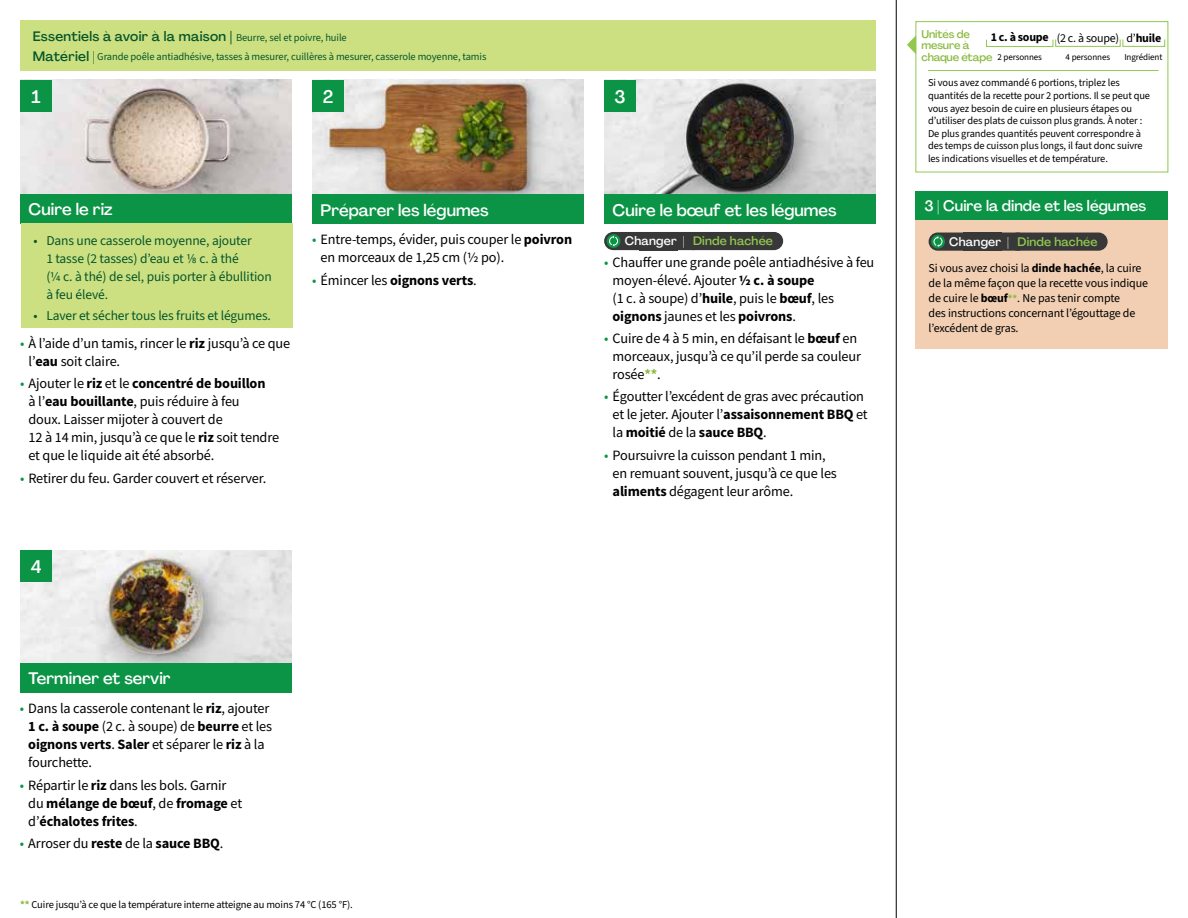
<style>
.page{position:relative;width:1188px;height:918px;background:#fff}
.page>*{position:absolute;margin:0;border:0;box-sizing:border-box;transform-origin:0 0}
.t1{font:500 18px "Agrandir";color:#fff}
.t2{font:500 16.5px "Agrandir";color:#fff}
.t3{font:500 15px "Agrandir";color:#fff}
.t4{font:14.25px/18px "Source Sans Pro";letter-spacing:-.01em;color:#000}
.t5{font:700 14.25px "Source Sans Pro";letter-spacing:-.01em;color:#000}
.t6{font:13.5px/18px "Source Sans 3";letter-spacing:-.01em;color:#05562c}
.t7{font:500 13.5px "Agrandir";letter-spacing:.02em;color:#05562c}
.t8{font:500 12.15px "Agrandir";letter-spacing:.02em;color:#91c84e}
.t9{font:12px/15px "Source Sans 3";letter-spacing:-.01em;color:#000}
.t10{font:700 12px "Source Sans 3";letter-spacing:-.02em;color:#000}
.t11{font:500 11.1px/11.7px "Agrandir";letter-spacing:-.015em;color:#8cba42}
.t12{font:10.5px/12.6px "Source Sans 3";letter-spacing:-.01em;color:#000}
.t13{font:10.5px "Source Sans 3";letter-spacing:-.01em;color:#05562c}
.t14{font:9px "Source Sans 3";letter-spacing:-.01em;color:#000}
.s1{font-family:"Myriad Pro";font-weight:400}
.s2{font-family:"Source Sans 3";font-weight:400;font-size:10.5px}
.s3{font-weight:400}
.s4{font-family:"Source Sans 3";color:#0b9446}
.s5{font-weight:700}
.s6{font-family:"Source Sans 3";font-weight:400;color:#0b9446}
.s7{color:#fff}
.s8{font-weight:700;color:#8cba42}
.s9{font-weight:700;font-size:10.5px;color:#8cba42}
</style>
<div class="page">
<div style="left:20px;top:20px;width:856px;height:51px;background:#cde081"></div>
<img style="left:20px;top:550px;width:272px;height:114px">
<img style="left:20px;top:80px;width:272px;height:114px">
<img style="left:312px;top:80px;width:272px;height:115px">
<img style="left:604px;top:80px;width:272px;height:115px">
<div style="left:20px;top:194px;width:272px;height:30px;background:#0b9446"></div>
<div style="left:20px;top:664px;width:272px;height:29px;background:#0b9446"></div>
<div style="left:312px;top:195px;width:272px;height:29px;background:#0b9446"></div>
<div style="left:604px;top:195px;width:272px;height:29px;background:#0b9446"></div>
<div style="left:21px;top:223px;width:272px;height:105px;background:#cde081"></div>
<div style="left:20px;top:550px;width:32px;height:32px;background:#0b9446"></div>
<div style="left:20px;top:80px;width:32px;height:32px;background:#0b9446"></div>
<div style="left:312px;top:80px;width:32px;height:32px;background:#0b9446"></div>
<div style="left:604px;top:80px;width:32px;height:32px;background:#0b9446"></div>
<div style="left:604px;top:232px;width:99px;height:18px;background:#383839;border-radius:9px"></div>
<div style="left:607px;top:234px;width:13px;height:14px;background:#0b9446;border-radius:50%"></div>
<svg style="left:609px;top:236px;width:9px;height:11px"></svg>
<div style="left:684px;top:232px;width:99px;height:18px;background:#383839;border-radius:9px"></div>
<div style="left:916px;top:217px;width:252px;height:132px;background:#f2cfb3"></div>
<div style="left:916px;top:191px;width:252px;height:28px;background:#0b9446"></div>
<div style="left:929px;top:233px;width:98px;height:18px;background:#383839;border-radius:9px"></div>
<svg style="left:931px;top:235px;width:14px;height:14px"></svg>
<svg style="left:933px;top:236px;width:10px;height:11px"></svg>
<div style="left:1009px;top:233px;width:99px;height:18px;background:#383839;border-radius:9px"></div>
<svg style="left:907px;top:35px;width:9px;height:19px"></svg>
<div style="left:916px;top:21px;width:252px;height:151px;border:1px solid #91c84e"></div>
<div style="left:986px;top:39px;width:67px;height:8px;border:1px solid #91c84e"></div>
<div style="left:1055px;top:39px;width:66px;height:8px;border:1px solid #91c84e"></div>
<div style="left:1123px;top:39px;width:42px;height:8px;border:1px solid #91c84e"></div>
<hr style="left:928px;top:70px;width:231px;height:1px;background:#91c84e">
<hr style="left:896px;top:0;width:1px;height:918px;background:#000">
<p class="t7" style="left:33px;top:28px;width:316px">Essentiels à avoir à la maison <span class="s1">|</span> <span class="s2">Beurre, sel et poivre, huile</span></p>
<p class="t11" style="left:922px;top:28px;width:72px">Unités de mesure à chaque étape</p>
<p class="t10" style="left:991px;top:30px;width:172px">1 c. à soupe <span class="s3">(2 c. à soupe) d’</span>huile</p>
<p class="t7" style="left:33px;top:48px;width:64px">Matériel |</p>
<p class="t13" style="left:97px;top:50px;width:391px">Grande poêle antiadhésive, tasses à mesurer, cuillères à mesurer, casserole moyenne, tamis</p>
<p class="t14" style="left:997px;top:51px;width:46px">2 personnes</p>
<p class="t14" style="left:1066px;top:51px;width:46px">4 personnes</p>
<p class="t14" style="left:1124px;top:51px;width:40px">Ingrédient</p>
<p class="t12" style="left:928px;top:77px;width:224px">Si vous avez commandé 6 portions, triplez les quantités de la recette pour 2 portions. Il se peut que vous ayez besoin de cuire en plusieurs étapes ou d’utiliser des plats de cuisson plus grands. À noter :<br>De plus grandes quantités peuvent correspondre à des temps de cuisson plus longs, il faut donc suivre les indications visuelles et de température.</p>
<p class="t1" style="left:32px;top:85px;width:11px">1</p>
<p class="t1" style="left:323px;top:85px;width:12px">2</p>
<p class="t1" style="left:614px;top:85px;width:13px">3</p>
<p class="t2" style="left:29px;top:199px;width:85px">Cuire le riz</p>
<p class="t6" style="left:46px;top:232px;width:227px;text-indent:-13px">• Dans une casserole moyenne, ajouter<br>1 tasse (2 tasses) d’eau et 1/8 c. à thé<br>(¼ c. à thé) de sel, puis porter à ébullition à feu élevé.</p>
<p class="t6" style="left:34px;top:306px;width:239px">• Laver et sécher tous les fruits et légumes.</p>
<p class="t4" style="left:29px;top:334px;width:263px;text-indent:-9px"><span class="s4">•</span> À l’aide d’un tamis, rincer le <span class="s5">riz</span> jusqu’à ce que l’<span class="s5">eau</span> soit claire.</p>
<p class="t4" style="left:29px;top:375px;width:252px;text-indent:-9px"><span class="s4">•</span> Ajouter le <span class="s5">riz</span> et le <span class="s5">concentré de bouillon<br></span>à l’<span class="s5">eau bouillante</span>, puis réduire à feu<br>doux. Laisser mijoter à couvert de<br>12 à 14 min, jusqu’à ce que le <span class="s5">riz</span> soit tendre et que le liquide ait été absorbé.</p>
<p class="t4" style="left:20px;top:469px;width:248px"><span class="s4">•</span> Retirer du feu. Garder couvert et réserver.</p>
<p class="t2" style="left:321px;top:200px;width:170px">Préparer les légumes</p>
<p class="t2" style="left:613px;top:200px;width:226px">Cuire le bœuf et les légumes</p>
<p class="t4" style="left:321px;top:231px;width:253px;text-indent:-9px"><span class="s4">•</span> Entre-temps, évider, puis couper le <span class="s5">poivron </span>en morceaux de 1,25 cm (½ po).</p>
<p class="t5" style="left:312px;top:271px;width:166px"><span class="s6">•</span> <span class="s3">Émincer les</span> oignons verts<span class="s3">.</span></p>
<p class="t8" style="left:625px;top:234px;width:150px"><span class="s7">Changer |</span> Dinde hachée</p>
<p class="t4" style="left:613px;top:253px;width:263px;text-indent:-9px"><span class="s4">•</span> Chauffer une grande poêle antiadhésive à feu moyen-élevé. Ajouter <span class="s5">½ c. à soupe<br></span>(1 c. à soupe) d’<span class="s5">huile</span>, puis le <span class="s5">bœuf</span>, les <span class="s5">oignons</span> jaunes et les <span class="s5">poivrons</span>.</p>
<p class="t4" style="left:613px;top:329px;width:250px;text-indent:-9px"><span class="s4">•</span> Cuire de 4 à 5 min, en défaisant le <span class="s5">bœuf</span> en morceaux, jusqu’à ce qu’il perde sa couleur rosée<span class="s8">**</span>.</p>
<p class="t4" style="left:613px;top:388px;width:257px;text-indent:-9px"><span class="s4">•</span> Égoutter l’excédent de gras avec précaution et le jeter. Ajouter l’<span class="s5">assaisonnement BBQ</span> et la <span class="s5">moitié</span> de la <span class="s5">sauce BBQ</span>.</p>
<p class="t4" style="left:613px;top:446px;width:226px;text-indent:-9px"><span class="s4">•</span> Poursuivre la cuisson pendant 1 min, en remuant souvent, jusqu’à ce que les <span class="s5">aliments</span> dégagent leur arôme.</p>
<p class="t1" style="left:31px;top:556px;width:12px">4</p>
<p class="t2" style="left:28px;top:669px;width:144px">Terminer et servir</p>
<p class="t4" style="left:28px;top:700px;width:245px;text-indent:-9px"><span class="s4">•</span> Dans la casserole contenant le <span class="s5">riz</span>, ajouter <span class="s5">1 c. à soupe</span> (2 c. à soupe) de <span class="s5">beurre</span> et les <span class="s5">oignons verts</span>. <span class="s5">Saler</span> et séparer le <span class="s5">riz</span> à la fourchette.</p>
<p class="t4" style="left:28px;top:776px;width:215px;text-indent:-9px"><span class="s4">•</span> Répartir le <span class="s5">riz</span> dans les bols. Garnir du <span class="s5">mélange de bœuf</span>, de <span class="s5">fromage</span> et d’<span class="s5">échalotes frites</span>.</p>
<p class="t4" style="left:20px;top:834px;width:205px"><span class="s4">•</span> Arroser du <span class="s5">reste</span> de la <span class="s5">sauce BBQ</span>.</p>
<p class="t12" style="left:20px;top:898px;width:334px"><span class="s8">**</span> Cuire jusqu’à ce que la température interne atteigne au moins 74 °C (165 °F).</p>
<p class="t3" style="left:924px;top:196px;width:223px">3 | Cuire la dinde et les légumes</p>
<p class="t8" style="left:949px;top:234px;width:150px"><span class="s7">Changer |</span> Dinde hachée</p>
<p class="t9" style="left:929px;top:260px;width:221px">Si vous avez choisi la <span class="s5">dinde hachée</span>, la cuire de la même façon que la recette vous indique de cuire le <span class="s5">bœuf</span><span class="s9">**</span>. Ne pas tenir compte<br>des instructions concernant l’égouttage de l’excédent de gras.</p>
</div>
